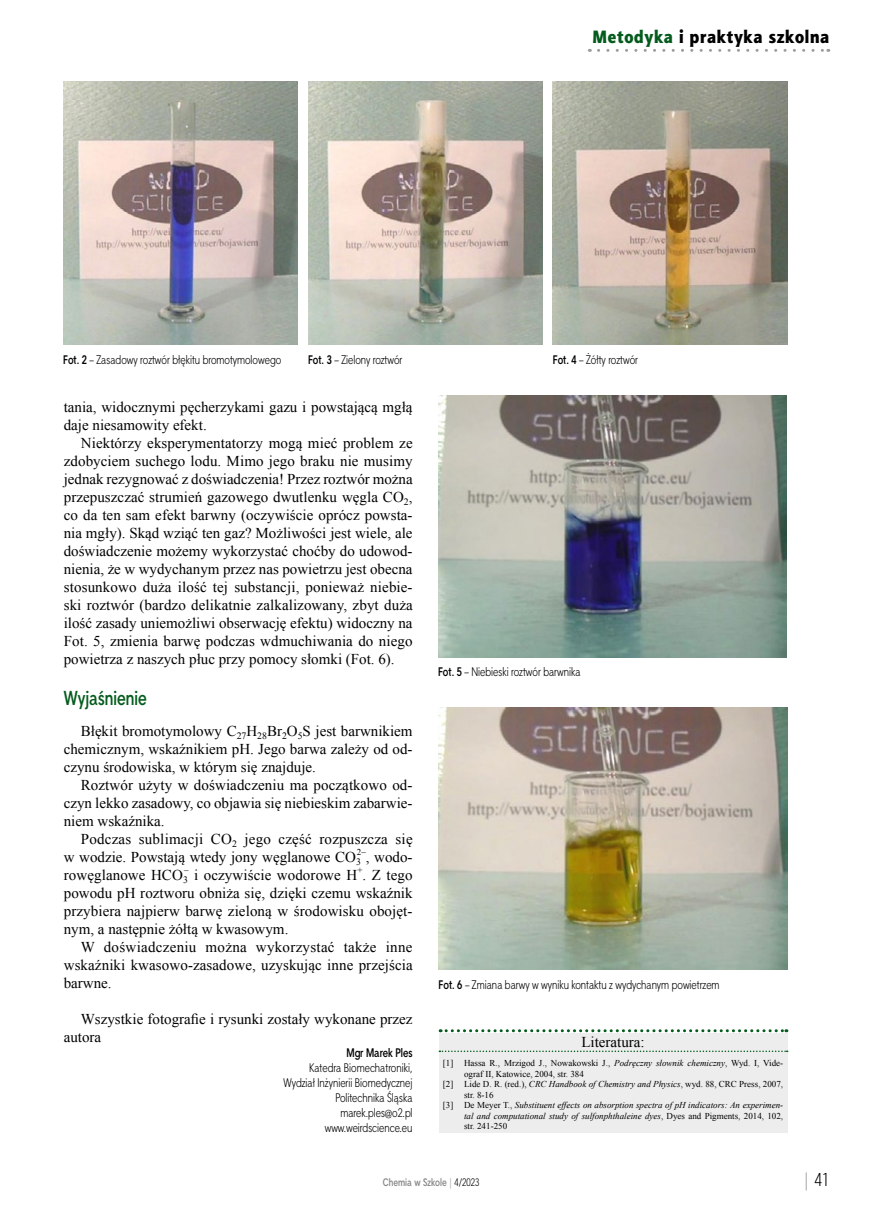
<style>
.page{position:relative;width:872px;height:1212px;background:#fff}
.page>*{position:absolute;margin:0;border:0;box-sizing:border-box;transform-origin:0 0}
.TXT{font:700 19.5px "Straight Cnd EFN";color:#055b1d}
.t1{font:18px "Aerton Cnd EFN Black";letter-spacing:.04em;color:#000;scale:1.1 1}
.t2{font:18px "Straight Cnd EFN";color:#000}
.TXT-2{font:15px/18px "Times New Roman";color:#000}
.TXT-3{font:15px "Times New Roman";letter-spacing:.02em;color:#000}
.LITERATURA__TITLE__Z{font:15px "Times New Roman";color:#000}
.rys_podpis{font:12px "Straight Cnd EFN";color:#000}
.TXT-4{font:12px/15px "Straight Cnd EFN";color:#000;text-align:right}
.autor_koniec{font:12px "Straight Cnd EFN";color:#000}
.t3{font:700 10.5px "Straight Cnd EFN";color:#878787}
.TXT-5{font:9px/10.5px "Times New Roman";color:#000}
.t4{font:italic 9px/10.5px "Times New Roman";color:#000;text-align:justify}
.s1{color:#055b1d}
.s2{font-weight:700}
.s3{font-style:italic}
.s4{font-style:normal}
.s5{font-weight:400;color:#9d9d9c}
.s6{font-weight:400;color:#000}
.s7{color:#9d9d9c}
</style>
<div class="page">
<svg style="left:598px;top:49px;width:231px;height:3px"></svg>
<img style="left:63px;top:81px;width:235px;height:263px">
<img style="left:308px;top:81px;width:234px;height:263px">
<img style="left:553px;top:81px;width:234px;height:263px">
<img style="left:438px;top:396px;width:349px;height:261px">
<img style="left:438px;top:708px;width:349px;height:261px">
<div style="left:438px;top:1033px;width:349px;height:99px;background:#ededed"></div>
<svg style="left:440px;top:1029px;width:347px;height:3px"></svg>
<svg style="left:439px;top:1050px;width:348px;height:2px"></svg>
<p class="t1" style="left:592px;top:26px;width:217px"><span class="s1">Metodyka</span> i praktyka szkolna</p>
<p class="rys_podpis" style="left:63px;top:353px;width:219px"><span class="s2">Fot. 2</span> – Zasadowy roztwór błękitu bromotymolowego</p>
<p class="rys_podpis" style="left:308px;top:353px;width:96px"><span class="s2">Fot. 3</span> – Zielony roztwór</p>
<p class="rys_podpis" style="left:553px;top:353px;width:87px"><span class="s2">Fot. 4</span> – Żółty roztwór</p>
<p class="TXT-2" style="left:64px;top:398px;width:350px">tania, widocznymi pęcherzykami gazu i powstającą mgłą</p>
<p class="TXT-2" style="left:64px;top:416px;width:144px">daje niesamowity efekt.</p>
<p class="TXT-2" style="left:81px;top:434px;width:333px">Niektórzy eksperymentatorzy mogą mieć problem ze</p>
<p class="TXT-2" style="left:64px;top:452px;width:350px">zdobyciem suchego lodu. Mimo jego braku nie musimy</p>
<p class="TXT-2" style="left:64px;top:470px;width:350px">jednak rezygnować z doświadczenia! Przez roztwór można</p>
<p class="TXT-2" style="left:64px;top:488px;width:350px">przepuszczać strumień gazowego dwutlenku węgla CO<sub>2</sub>,</p>
<p class="TXT-2" style="left:64px;top:506px;width:350px">co da ten sam efekt barwny (oczywiście oprócz powsta-</p>
<p class="TXT-2" style="left:64px;top:524px;width:350px">nia mgły). Skąd wziąć ten gaz? Możliwości jest wiele, ale</p>
<p class="TXT-2" style="left:64px;top:542px;width:350px">doświadczenie możemy wykorzystać choćby do udowod-</p>
<p class="TXT-2" style="left:64px;top:560px;width:350px">nienia, że w wydychanym przez nas powietrzu jest obecna</p>
<p class="TXT-2" style="left:64px;top:578px;width:350px">stosunkowo duża ilość tej substancji, ponieważ niebie-</p>
<p class="TXT-2" style="left:64px;top:596px;width:350px">ski roztwór (bardzo delikatnie zalkalizowany, zbyt duża</p>
<p class="TXT-2" style="left:64px;top:614px;width:350px">ilość zasady uniemożliwi obserwację efektu) widoczny na</p>
<p class="TXT-2" style="left:64px;top:632px;width:350px">Fot. 5, zmienia barwę podczas wdmuchiwania do niego</p>
<p class="TXT-2" style="left:64px;top:650px;width:332px">powietrza z naszych płuc przy pomocy słomki (Fot. 6).</p>
<p class="TXT" style="left:64px;top:687px;width:85px">Wyjaśnienie</p>
<p class="TXT-2" style="left:81px;top:722px;width:333px">Błękit bromotymolowy C<sub>27</sub>H<sub>28</sub>Br<sub>2</sub>O<sub>5</sub>S jest barwnikiem</p>
<p class="TXT-2" style="left:64px;top:740px;width:350px">chemicznym, wskaźnikiem pH. Jego barwa zależy od od-</p>
<p class="TXT-2" style="left:64px;top:758px;width:254px">czynu środowiska, w którym się znajduje.</p>
<p class="TXT-2" style="left:81px;top:776px;width:333px">Roztwór użyty w doświadczeniu ma początkowo od-</p>
<p class="TXT-2" style="left:64px;top:794px;width:350px">czyn lekko zasadowy, co objawia się niebieskim zabarwie-</p>
<p class="TXT-2" style="left:64px;top:812px;width:102px">niem wskaźnika.</p>
<p class="TXT-2" style="left:81px;top:830px;width:333px">Podczas sublimacji CO<sub>2</sub> jego część rozpuszcza się</p>
<p class="TXT-2" style="left:64px;top:848px;width:350px">w wodzie. Powstają wtedy jony węglanowe CO<sub>3</sub> , wodo-</p>
<p class="TXT-5" style="left:357px;top:846px;width:10px">2–</p>
<p class="TXT-2" style="left:64px;top:866px;width:350px">rowęglanowe HCO<sub>3</sub> i oczywiście wodorowe H . Z tego</p>
<p class="TXT-5" style="left:184px;top:864px;width:6px">–</p>
<p class="TXT-5" style="left:357px;top:864px;width:7px">+</p>
<p class="TXT-2" style="left:64px;top:884px;width:350px">powodu pH roztworu obniża się, dzięki czemu wskaźnik</p>
<p class="TXT-2" style="left:64px;top:902px;width:350px">przybiera najpierw barwę zieloną w środowisku obojęt-</p>
<p class="TXT-2" style="left:64px;top:920px;width:226px">nym, a następnie żółtą w kwasowym.</p>
<p class="TXT-3" style="left:81px;top:937px;width:333px">W doświadczeniu można wykorzystać także inne</p>
<p class="TXT-2" style="left:64px;top:956px;width:350px">wskaźniki kwasowo-zasadowe, uzyskując inne przejścia</p>
<p class="TXT-2" style="left:64px;top:974px;width:49px">barwne.</p>
<p class="TXT-2" style="left:64px;top:1010px;width:350px;text-indent:17px">Wszystkie fotografie i rysunki zostały wykonane przez autora</p>
<p class="TXT-4" style="left:283px;top:1046px;width:131px"><span class="s2">Mgr Marek Ples<br></span>Katedra Biomechatroniki,<br>Wydział Inżynierii Biomedycznej<br>Politechnika Śląska marek.ples@o2.pl</p>
<p class="autor_koniec" style="left:325px;top:1121px;width:89px">www.weirdscience.eu</p>
<p class="rys_podpis" style="left:438px;top:665px;width:144px"><span class="s2">Fot. 5</span> – Niebieski roztwór barwnika</p>
<p class="rys_podpis" style="left:438px;top:977px;width:282px"><span class="s2">Fot. 6</span> – Zmiana barwy w wyniku kontaktu z wydychanym powietrzem</p>
<p class="LITERATURA__TITLE__Z" style="left:581px;top:1031px;width:65px">Literatura:</p>
<p class="TXT-5" style="left:464px;top:1057px;width:320px;text-indent:-21px">[1] Hassa R., Mrzigod J., Nowakowski J., <span class="s3">Podręczny słownik chemiczny</span>, Wyd. I, Vide&shy;ograf II, Katowice, 2004, str. 384</p>
<p class="TXT-5" style="left:464px;top:1078px;width:320px;text-indent:-21px">[2] Lide D. R. (red.), <span class="s3">CRC Handbook of Chemistry and Physics</span>, wyd. 88, CRC Press, 2007, str. 8-16</p>
<p class="t4" style="left:464px;top:1100px;width:320px;text-indent:-21px"><span class="s4">[3] De Meyer T.,</span> Substituent effects on absorption spectra of pH indicators: An experimen&shy;tal and computational study of sulfonphthaleine dyes<span class="s4">, Dyes and Pigments, 2014, 102, str. 241-250</span></p>
<p class="t3" style="left:383px;top:1175px;width:98px">Chemia w Szkole <span class="s5">|</span> <span class="s6">4/2023</span></p>
<p class="t2" style="left:803px;top:1168px;width:27px"><span class="s7">|</span> 41</p>
</div>
